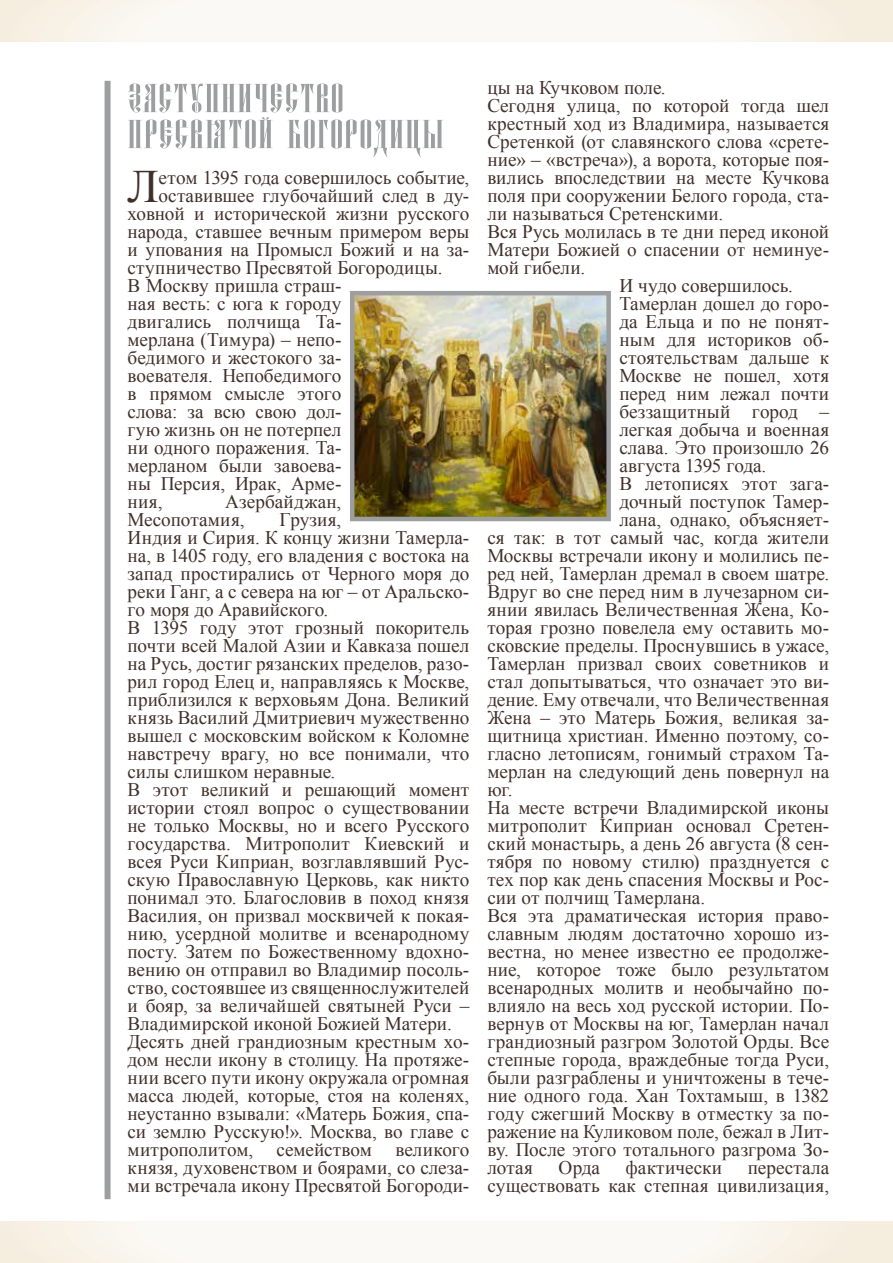
<style>
.page{position:relative;width:893px;height:1263px;background:#fff}
.page>*{position:absolute;margin:0;border:0;box-sizing:border-box;transform-origin:0 0}
.t1{font:46.35px "Times New Roman";color:#41302a}
.t2{font:35.25px/36px "Kathisma Ucs";letter-spacing:.01em;color:#9c9e9f;scale:1.7 1}
.t3{font:19.2px/18px "Times New Roman";color:#41302a}
</style>
<div class="page">
<div style="left:0;top:1222px;width:893px;height:41px;background:#f5eddd"></div>
<svg style="left:57px;top:1222px;width:742px;height:41px;background:#faf7f3"></svg>
<div style="left:0;top:0;width:893px;height:41px;background:#f5eddd"></div>
<svg style="left:57px;top:0;width:742px;height:41px;background:#faf7f3"></svg>
<div style="left:105px;top:81px;width:6px;height:1118px;background:#9c9e9f"></div>
<img style="left:355px;top:296px;width:251px;height:220px">
<div style="left:350px;top:291px;width:261px;height:230px;border:4px solid #9c9e9f"></div>
<h2 class="t2" style="left:128px;top:80px;width:187px">ЗАСТУПНИЧЕСТВО<br>ПРЕСВЯТОЙ БОГОРОДИЦЫ</h2>
<h1 class="t1" style="left:127px;top:155px;width:33px">Л</h1>
<p class="t3" style="left:159px;top:168px;width:312px">етом 1395 года совершилось событие,</p>
<p class="t3" style="left:159px;top:186px;width:312px">оставившее глубочайший след в ду-</p>
<p class="t3" style="left:128px;top:204px;width:343px">ховной и исторической жизни русского</p>
<p class="t3" style="left:128px;top:222px;width:343px">народа, ставшее вечным примером веры</p>
<p class="t3" style="left:128px;top:240px;width:343px">и упования на Промысл Божий и на за-</p>
<p class="t3" style="left:128px;top:258px;width:317px">ступничество Пресвятой Богородицы.</p>
<p class="t3" style="left:128px;top:276px;width:215px">В Москву пришла страш-</p>
<p class="t3" style="left:128px;top:294px;width:215px">ная весть: с юга к городу</p>
<p class="t3" style="left:128px;top:312px;width:215px">двигались полчища Та-</p>
<p class="t3" style="left:128px;top:330px;width:215px">мерлана (Тимура) – непо-</p>
<p class="t3" style="left:128px;top:348px;width:215px">бедимого и жестокого за-</p>
<p class="t3" style="left:128px;top:366px;width:215px">воевателя. Непобедимого</p>
<p class="t3" style="left:128px;top:384px;width:215px">в прямом смысле этого</p>
<p class="t3" style="left:128px;top:402px;width:215px">слова: за всю свою дол-</p>
<p class="t3" style="left:128px;top:420px;width:215px">гую жизнь он не потерпел</p>
<p class="t3" style="left:128px;top:438px;width:215px">ни одного поражения. Та-</p>
<p class="t3" style="left:128px;top:456px;width:215px">мерланом были завоева-</p>
<p class="t3" style="left:128px;top:474px;width:215px">ны Персия, Ирак, Арме-</p>
<p class="t3" style="left:128px;top:492px;width:36px">ния,</p>
<p class="t3" style="left:128px;top:492px;width:215px;text-indent:98px">Азербайджан,<br>Месопотамия,</p>
<p class="t3" style="left:128px;top:510px;width:343px;text-indent:152px">Грузия,<br>Индия и Сирия. К концу жизни Тамерла&shy;на, в 1405 году, его владения с востока на запад простирались от Черного моря до реки Ганг, а с севера на юг – от Аральско&shy;го моря до Аравийского.<br>В 1395 году этот грозный покоритель почти всей Малой Азии и Кавказа пошел на Русь, достиг рязанских пределов, разо&shy;рил город Елец и, направляясь к Москве, приблизился к верховьям Дона. Великий князь Василий Дмитриевич мужественно вышел с московским войском к Коломне навстречу врагу, но все понимали, что силы слишком неравные.<br>В этот великий и решающий момент истории стоял вопрос о существовании не только Москвы, но и всего Русского государства. Митрополит Киевский и всея Руси Киприан, возглавлявший Рус&shy;скую Православную Церковь, как никто понимал это. Благословив в поход князя Василия, он призвал москвичей к покая&shy;нию, усердной молитве и всенародному посту. Затем по Божественному вдохно&shy;вению он отправил во Владимир посоль&shy;ство, состоявшее из священнослужителей и бояр, за величайшей святыней Руси – Владимирской иконой Божией Матери.<br>Десять дней грандиозным крестным хо&shy;дом несли икону в столицу. На протяже&shy;нии всего пути икону окружала огромная масса людей, которые, стоя на коленях, неустанно взывали: «Матерь Божия, спа&shy;си землю Русскую!». Москва, во главе с митрополитом, семейством великого князя, духовенством и боярами, со слеза&shy;ми встречала икону Пресвятой Богороди-</p>
<p class="t3" style="left:487px;top:78px;width:180px">цы на Кучковом поле.</p>
<p class="t3" style="left:487px;top:96px;width:343px">Сегодня улица, по которой тогда шел</p>
<p class="t3" style="left:487px;top:114px;width:343px">крестный ход из Владимира, называется</p>
<p class="t3" style="left:487px;top:132px;width:343px">Сретенкой (от славянского слова «срете-</p>
<p class="t3" style="left:487px;top:150px;width:343px">ние» – «встреча»), а ворота, которые поя-</p>
<p class="t3" style="left:487px;top:168px;width:343px">вились впоследствии на месте Кучкова</p>
<p class="t3" style="left:487px;top:186px;width:343px">поля при сооружении Белого города, ста-</p>
<p class="t3" style="left:487px;top:204px;width:237px">ли называться Сретенскими.</p>
<p class="t3" style="left:487px;top:222px;width:343px">Вся Русь молилась в те дни перед иконой</p>
<p class="t3" style="left:487px;top:240px;width:343px">Матери Божией о спасении от неминуе-</p>
<p class="t3" style="left:487px;top:258px;width:100px">мой гибели.</p>
<p class="t3" style="left:619px;top:276px;width:175px">И чудо совершилось.</p>
<p class="t3" style="left:619px;top:294px;width:211px">Тамерлан дошел до горо-</p>
<p class="t3" style="left:619px;top:312px;width:211px">да Ельца и по не понят-</p>
<p class="t3" style="left:619px;top:330px;width:211px">ным для историков об-</p>
<p class="t3" style="left:619px;top:348px;width:211px">стоятельствам дальше к</p>
<p class="t3" style="left:619px;top:366px;width:211px">Москве не пошел, хотя</p>
<p class="t3" style="left:619px;top:384px;width:211px">перед ним лежал почти</p>
<p class="t3" style="left:619px;top:402px;width:211px">беззащитный город –</p>
<p class="t3" style="left:619px;top:420px;width:211px">легкая добыча и военная</p>
<p class="t3" style="left:619px;top:438px;width:211px">слава. Это произошло 26</p>
<p class="t3" style="left:619px;top:456px;width:149px">августа 1395 года.</p>
<p class="t3" style="left:619px;top:474px;width:211px">В летописях этот зага-</p>
<p class="t3" style="left:619px;top:492px;width:211px">дочный поступок Тамер-</p>
<p class="t3" style="left:619px;top:510px;width:211px">лана, однако, объясняет-</p>
<p class="t3" style="left:487px;top:528px;width:343px">ся так: в тот самый час, когда жители</p>
<p class="t3" style="left:487px;top:546px;width:343px">Москвы встречали икону и молились пе-</p>
<p class="t3" style="left:487px;top:564px;width:343px">ред ней, Тамерлан дремал в своем шатре.</p>
<p class="t3" style="left:487px;top:582px;width:343px">Вдруг во сне перед ним в лучезарном си-</p>
<p class="t3" style="left:487px;top:600px;width:343px">янии явилась Величественная Жена, Ко-</p>
<p class="t3" style="left:487px;top:618px;width:343px">торая грозно повелела ему оставить мо-</p>
<p class="t3" style="left:487px;top:636px;width:343px">сковские пределы. Проснувшись в ужасе,</p>
<p class="t3" style="left:487px;top:654px;width:343px">Тамерлан призвал своих советников и</p>
<p class="t3" style="left:487px;top:672px;width:343px">стал допытываться, что означает это ви-</p>
<p class="t3" style="left:487px;top:690px;width:343px">дение. Ему отвечали, что Величественная</p>
<p class="t3" style="left:487px;top:708px;width:343px">Жена – это Матерь Божия, великая за-</p>
<p class="t3" style="left:487px;top:726px;width:343px">щитница христиан. Именно поэтому, со-</p>
<p class="t3" style="left:487px;top:744px;width:343px">гласно летописям, гонимый страхом Та-</p>
<p class="t3" style="left:487px;top:762px;width:343px">мерлан на следующий день повернул на</p>
<p class="t3" style="left:487px;top:780px;width:27px">юг.</p>
<p class="t3" style="left:487px;top:798px;width:343px">На месте встречи Владимирской иконы</p>
<p class="t3" style="left:487px;top:816px;width:343px">митрополит Киприан основал Сретен-</p>
<p class="t3" style="left:487px;top:834px;width:343px">ский монастырь, а день 26 августа (8 сен-</p>
<p class="t3" style="left:487px;top:852px;width:343px">тября по новому стилю) празднуется с</p>
<p class="t3" style="left:487px;top:870px;width:343px">тех пор как день спасения Москвы и Рос-</p>
<p class="t3" style="left:487px;top:888px;width:219px">сии от полчищ Тамерлана.</p>
<p class="t3" style="left:487px;top:906px;width:343px">Вся эта драматическая история право-</p>
<p class="t3" style="left:487px;top:924px;width:343px">славным людям достаточно хорошо из-</p>
<p class="t3" style="left:487px;top:942px;width:343px">вестна, но менее известно ее продолже-</p>
<p class="t3" style="left:487px;top:960px;width:343px">ние, которое тоже было результатом</p>
<p class="t3" style="left:487px;top:978px;width:343px">всенародных молитв и необычайно по-</p>
<p class="t3" style="left:487px;top:996px;width:343px">влияло на весь ход русской истории. По-</p>
<p class="t3" style="left:487px;top:1014px;width:343px">вернув от Москвы на юг, Тамерлан начал</p>
<p class="t3" style="left:487px;top:1032px;width:343px">грандиозный разгром Золотой Орды. Все</p>
<p class="t3" style="left:487px;top:1050px;width:343px">степные города, враждебные тогда Руси,</p>
<p class="t3" style="left:487px;top:1068px;width:343px">были разграблены и уничтожены в тече-</p>
<p class="t3" style="left:487px;top:1086px;width:343px">ние одного года. Хан Тохтамыш, в 1382</p>
<p class="t3" style="left:487px;top:1104px;width:343px">году сжегший Москву в отместку за по-</p>
<p class="t3" style="left:487px;top:1122px;width:343px">ражение на Куликовом поле, бежал в Лит-</p>
<p class="t3" style="left:487px;top:1140px;width:343px">ву. После этого тотального разгрома Зо-</p>
<p class="t3" style="left:487px;top:1158px;width:47px">лотая</p>
<p class="t3" style="left:558px;top:1158px;width:43px">Орда</p>
<p class="t3" style="left:626px;top:1158px;width:98px">фактически</p>
<p class="t3" style="left:487px;top:1158px;width:343px;text-align:right">перестала<br>существовать как степная цивилизация,</p>
</div>
